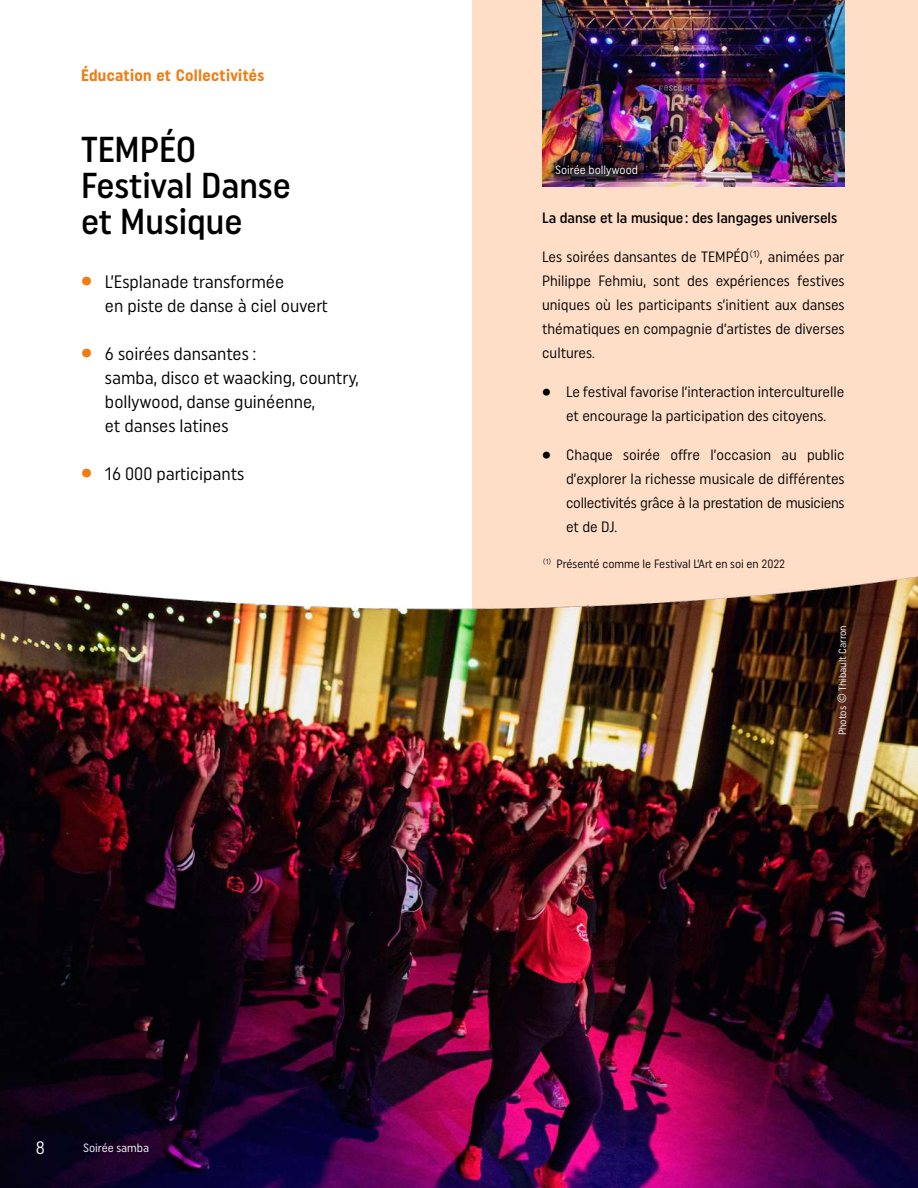
<style>
.page{position:relative;width:918px;height:1188px;background:#fff}
.page>*{position:absolute;margin:0;border:0;box-sizing:border-box;transform-origin:0 0}
.t1{font:500 condensed 36px/36px "Uniform";color:#000}
.t2{font:condensed 18px/24px "Uniform";color:#000}
.t3{font:condensed 18px "Uniform";color:#fff}
.t4{font:700 condensed 16.5px "Uniform";letter-spacing:.02em;color:#f07c14}
.t5{font:condensed 15px/24px "Uniform";color:#000;text-align:justify}
.t6{font:500 condensed 15px "Uniform";color:#000}
.t7{font:condensed 12px "Uniform";color:#000}
.t8{font:condensed 12px "Uniform";color:#fff}
.t9{font:condensed 10.5px "Uniform";color:#fff}
.s1{font-weight:900;font-size:28.5px;color:#f07c14}
.s2{font-weight:900;font-size:22.5px}
.s3{font-size:12px}
</style>
<div class="page">
<div style="left:472px;top:0;width:446px;height:732px;background:#ffdec8"></div>
<img style="left:0;top:576px;width:918px;height:612px">
<img style="left:542px;top:0;width:303px;height:186px">
<div style="left:543px;top:152px;width:107px;height:36px;background:#000;opacity:.75"></div>
<p class="t4" style="left:81px;top:66px;width:185px">Éducation et Collectivités</p>
<h1 class="t1" style="left:81px;top:131px;width:211px">TEMPÉO<br>Festival Danse et Musique</h1>
<p class="t2" style="left:105px;top:270px;width:224px;text-indent:-24px"><span class="s1">•</span> L’Esplanade transformée<br>en piste de danse à ciel ouvert</p>
<p class="t2" style="left:105px;top:342px;width:255px;text-indent:-24px"><span class="s1">•</span> 6 soirées dansantes :<br>samba, disco et waacking, country, bollywood, danse guinéenne,<br>et danses latines</p>
<p class="t2" style="left:81px;top:462px;width:165px"><span class="s1">•</span> 16 000 participants</p>
<p class="t3" style="left:36px;top:1137px;width:11px">8</p>
<p class="t8" style="left:83px;top:1140px;width:68px">Soirée samba</p>
<p class="t8" style="left:555px;top:162px;width:84px">Soirée bollywood</p>
<p class="t6" style="left:542px;top:209px;width:297px">La danse et la musique: des langages universels</p>
<p class="t5" style="left:542px;top:244px;width:304px">Les soirées dansantes de TEMPÉO<sup>(1)</sup>, animées par Philippe Fehmiu, sont des expériences festives uniques où les participants s’initient aux danses thématiques en compagnie d’artistes de diverses cultures.</p>
<p class="t5" style="left:542px;top:379px;width:304px;text-align:center"><span class="s2">•</span> Le festival favorise l’interaction interculturelle et encourage la participation des citoyens.</p>
<p class="t5" style="left:566px;top:442px;width:280px;text-indent:-24px"><span class="s2">•</span> Chaque soirée offre l’occasion au public d’explorer la richesse musicale de différentes collectivités grâce à la prestation de musiciens et de DJ.</p>
<p class="t7" style="left:543px;top:557px;width:243px"><sup>(1)</sup> Présenté comme le Festival L’Art en soi en 2022</p>
<p class="t9" style="left:836px;top:735px;width:112px;rotate:-90deg">Photos <span class="s3">©</span> Thibault Carron</p>
</div>
